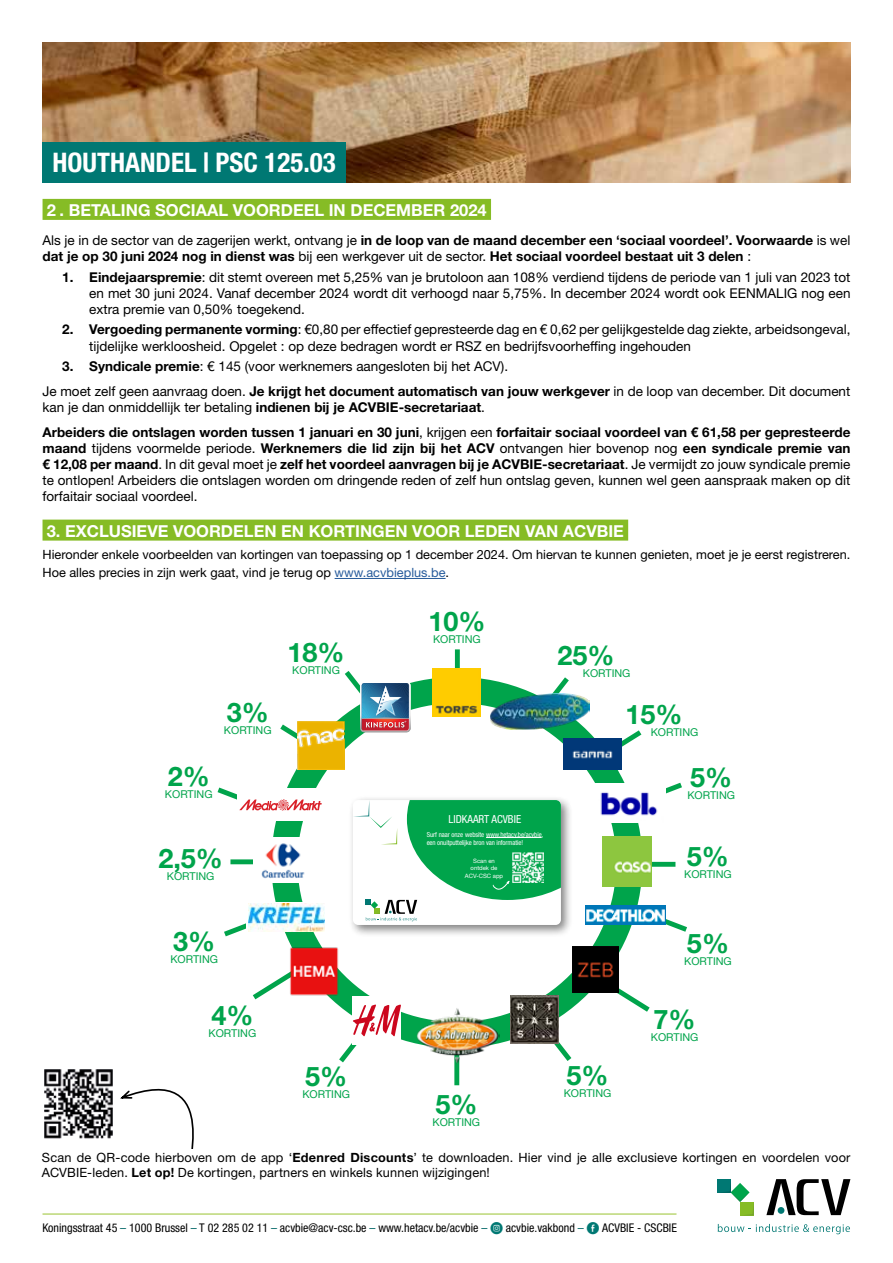
<style>
.page{position:relative;width:893px;height:1263px;background:#fff}
.page>*{position:absolute;margin:0;border:0;box-sizing:border-box;transform-origin:0 0}
.t1{font:700 27px "Helvetica Neue LT Pro";color:#00a44b}
.t2{font:700 condensed 27px "Helvetica Neue LT Pro";color:#fff}
.t3{font:700 16.5px "Helvetica Neue LT Pro";color:#fff}
.t4{font:13.5px/16.2px "Helvetica Neue";color:#000}
.t5{font:700 13.5px/16.2px "Helvetica Neue LT Pro";color:#000}
.t6{font:12.75px/18px "Helvetica Neue";color:#000}
.t7{font:condensed 12px "Helvetica Neue LT Std";color:#000}
.t8{font:condensed 11.1px "Helvetica Neue LT Std";color:#fff}
.t9{font:10.8px "Helvetica Neue";color:#00a44b}
.t10{font:condensed 6.9px/8.2px "Helvetica Neue LT Std";letter-spacing:-.01em;color:#fff}
.t11{font:6px/7.2px "Helvetica Neue";color:#fff;text-align:center}
.s1{font-family:"Helvetica Neue";font-weight:400}
.s2{font-family:"Helvetica Neue LT Pro";font-weight:700}
.s3{color:#275b9b}
.s4{color:#066}
.s5{font-family:"Social Media Circled";font-stretch:normal;color:#007873}
</style>
<div class="page">
<div style="left:43px;top:199px;width:448px;height:21px;background:#86bc25"></div>
<img style="left:43px;top:43px;width:807px;height:140px">
<div style="left:43px;top:143px;width:303px;height:40px;background:#007873"></div>
<hr style="left:43px;top:1214px;width:633px;height:1px;background:#9ac431">
<div style="left:43px;top:520px;width:585px;height:21px;background:#86bc25"></div>
<hr style="left:335px;top:578px;width:111px;height:1px;background:#275b9b">
<img style="left:44px;top:1069px;width:69px;height:70px">
<svg style="left:280px;top:721px;width:47px;height:37px"></svg>
<svg style="left:224px;top:923px;width:48px;height:14px"></svg>
<svg style="left:252px;top:975px;width:33px;height:25px"></svg>
<svg style="left:665px;top:907px;width:22px;height:25px"></svg>
<svg style="left:603px;top:978px;width:47px;height:34px"></svg>
<svg style="left:534px;top:1016px;width:38px;height:45px"></svg>
<svg style="left:666px;top:782px;width:16px;height:12px"></svg>
<div style="left:629px;top:862px;width:46px;height:5px;background:#00a44b"></div>
<div style="left:230px;top:859px;width:46px;height:5px;background:#00a44b"></div>
<svg style="left:594px;top:730px;width:48px;height:33px"></svg>
<svg style="left:553px;top:677px;width:16px;height:16px"></svg>
<div style="left:455px;top:649px;width:5px;height:46px;background:#00a44b"></div>
<div style="left:348px;top:795px;width:225px;height:142px;background:#000;opacity:.5"></div>
<div style="left:353px;top:800px;width:208px;height:125px;background:#fff;border-radius:5px"></div>
<svg style="left:353px;top:800px;width:208px;height:121px"></svg>
<div style="left:271px;top:677px;width:371px;height:371px;border:26px solid #00a44b;border-radius:50%"></div>
<img style="left:585px;top:906px;width:80px;height:19px">
<div style="left:253px;top:837px;width:61px;height:46px;background:#fff"></div>
<img style="left:261px;top:843px;width:44px;height:36px">
<img style="left:433px;top:668px;width:48px;height:48px">
<svg style="left:340px;top:671px;width:71px;height:61px"></svg>
<img style="left:598px;top:784px;width:60px;height:39px">
<img style="left:563px;top:738px;width:58px;height:32px">
<div style="left:454px;top:1047px;width:5px;height:38px;background:#00a44b"></div>
<img style="left:490px;top:693px;width:100px;height:36px">
<img style="left:510px;top:995px;width:49px;height:48px">
<img style="left:415px;top:1008px;width:84px;height:57px">
<img style="left:298px;top:722px;width:46px;height:48px">
<div style="left:238px;top:789px;width:86px;height:32px;background:#fff"></div>
<svg style="left:217px;top:783px;width:105px;height:28px"></svg>
<div style="left:353px;top:996px;width:48px;height:48px;background:#fff"></div>
<svg style="left:337px;top:1004px;width:64px;height:59px"></svg>
<svg style="left:246px;top:902px;width:79px;height:29px"></svg>
<img style="left:248px;top:903px;width:76px;height:28px">
<img style="left:573px;top:946px;width:45px;height:46px">
<img style="left:603px;top:837px;width:49px;height:49px">
<img style="left:285px;top:939px;width:58px;height:63px">
<svg style="left:120px;top:1088px;width:74px;height:61px"></svg>
<svg style="left:766px;top:1179px;width:84px;height:36px"></svg>
<svg style="left:718px;top:1224px;width:132px;height:10px"></svg>
<svg style="left:717px;top:1179px;width:36px;height:36px"></svg>
<h1 class="t2" style="left:53px;top:147px;width:285px">HOUTHANDEL | PSC 125.03</h1>
<p class="t3" style="left:47px;top:200px;width:441px">2 . BETALING SOCIAAL VOORDEEL IN DECEMBER 2024</p>
<p class="t5" style="left:43px;top:232px;width:809px"><span class="s1">Als je in de sector van de zagerijen werkt, ontvang je</span> in de loop van de maand december een ‘sociaal voordeel’. Voorwaarde <span class="s1">is wel </span>dat je op 30 juni 2024 nog in dienst was <span class="s1">bij een werkgever uit de sector.</span> Het sociaal voordeel bestaat uit 3 delen <span class="s1">:</span></p>
<p class="t4" style="left:89px;top:269px;width:763px;text-align:justify;text-indent:-27px"><span class="s2">1. Eindejaarspremie</span>: dit stemt overeen met 5,25% van je brutoloon aan 108% verdiend tijdens de periode van 1 juli van 2023 tot en met 30 juni 2024. Vanaf december 2024 wordt dit verhoogd naar 5,75%. In december 2024 wordt ook EENMALIG nog een extra premie van 0,50% toegekend.</p>
<p class="t4" style="left:89px;top:322px;width:763px;text-indent:-27px"><span class="s2">2. Vergoeding permanente vorming</span>: €0,80 per effectief gepresteerde dag en € 0,62 per gelijkgestelde dag ziekte, arbeidsongeval, tijdelijke werkloosheid. Opgelet : op deze bedragen wordt er RSZ en bedrijfsvoorheffing ingehouden</p>
<p class="t4" style="left:43px;top:355px;width:809px;line-height:24.8px;text-indent:20px"><span class="s2">3. Syndicale premie</span>: € 145 (voor werknemers aangesloten bij het ACV).<br>Je moet zelf geen aanvraag doen. <span class="s2">Je krijgt het document automatisch van jouw werkgever</span> in de loop van december. Dit document</p>
<p class="t4" style="left:43px;top:400px;width:444px">kan je dan onmiddellijk ter betaling <span class="s2">indienen bij je ACVBIE-secretariaat</span>.</p>
<p class="t5" style="left:43px;top:423px;width:809px;text-align:justify">Arbeiders die ontslagen worden tussen 1 januari en 30 juni<span class="s1">, krijgen een</span> forfaitair sociaal voordeel van € 61,58 per gepresteerde maand <span class="s1">tijdens voormelde periode.</span> Werknemers die lid zijn bij het ACV <span class="s1">ontvangen hier bovenop nog</span> een syndicale premie van € 12,08 per maand<span class="s1">. In dit geval moet je</span> zelf het voordeel aanvragen bij je ACVBIE-secretariaat<span class="s1">. Je vermijdt zo jouw syndicale premie</span></p>
<p class="t4" style="left:43px;top:473px;width:809px">te ontlopen! Arbeiders die ontslagen worden om dringende reden of zelf hun ontslag geven, kunnen wel geen aanspraak maken op dit forfaitair sociaal voordeel.</p>
<p class="t3" style="left:47px;top:520px;width:579px">3. EXCLUSIEVE VOORDELEN EN KORTINGEN VOOR LEDEN VAN ACVBIE</p>
<p class="t6" style="left:43px;top:546px;width:809px">Hieronder enkele voorbeelden van kortingen van toepassing op 1 december 2024. Om hiervan te kunnen genieten, moet je je eerst registreren.<br>Hoe alles precies in zijn werk gaat, vind je terug op <span class="s3">www.acvbieplus.be</span>.</p>
<h1 class="t1" style="left:227px;top:696px;width:44px">3%</h1>
<p class="t9" style="left:224px;top:722px;width:49px">KORTING</p>
<h1 class="t1" style="left:288px;top:636px;width:59px">18%</h1>
<p class="t9" style="left:292px;top:663px;width:49px">KORTING</p>
<h1 class="t1" style="left:428px;top:605px;width:59px">10%</h1>
<p class="t9" style="left:433px;top:631px;width:49px">KORTING</p>
<h1 class="t1" style="left:557px;top:639px;width:59px">25%</h1>
<p class="t9" style="left:583px;top:666px;width:49px">KORTING</p>
<h1 class="t1" style="left:625px;top:698px;width:59px">15%</h1>
<p class="t9" style="left:651px;top:725px;width:49px">KORTING</p>
<h1 class="t1" style="left:168px;top:760px;width:44px">2%</h1>
<h1 class="t1" style="left:690px;top:761px;width:44px">5%</h1>
<p class="t9" style="left:165px;top:786px;width:49px">KORTING</p>
<p class="t9" style="left:687px;top:788px;width:49px">KORTING</p>
<h1 class="t1" style="left:158px;top:842px;width:66px">2,5%</h1>
<p class="t9" style="left:167px;top:868px;width:49px">KORTING</p>
<p class="t8" style="left:449px;top:812px;width:74px">LIDKAART ACVBIE</p>
<p class="t10" style="left:427px;top:830px;width:118px">Surf naar onze website www.hetacv.be/acvbie, een onuitputtelijke bron van informatie!</p>
<p class="t11" style="left:465px;top:858px;width:40px">Scan en ontdek de<br>ACV-CSC app</p>
<h1 class="t1" style="left:687px;top:839px;width:44px">5%</h1>
<p class="t9" style="left:684px;top:866px;width:49px">KORTING</p>
<h1 class="t1" style="left:173px;top:925px;width:44px">3%</h1>
<p class="t9" style="left:170px;top:951px;width:49px">KORTING</p>
<h1 class="t1" style="left:687px;top:927px;width:44px">5%</h1>
<p class="t9" style="left:684px;top:954px;width:49px">KORTING</p>
<h1 class="t1" style="left:211px;top:999px;width:44px">4%</h1>
<p class="t9" style="left:209px;top:1025px;width:49px">KORTING</p>
<h1 class="t1" style="left:654px;top:1003px;width:44px">7%</h1>
<p class="t9" style="left:651px;top:1030px;width:49px">KORTING</p>
<h1 class="t1" style="left:305px;top:1060px;width:44px">5%</h1>
<h1 class="t1" style="left:566px;top:1058px;width:44px">5%</h1>
<p class="t9" style="left:302px;top:1086px;width:49px">KORTING</p>
<h1 class="t1" style="left:435px;top:1087px;width:44px">5%</h1>
<p class="t9" style="left:564px;top:1085px;width:49px">KORTING</p>
<p class="t9" style="left:433px;top:1114px;width:49px">KORTING</p>
<p class="t6" style="left:42px;top:1150px;width:810px;line-height:15.3px">Scan de QR-code hierboven om de app ‘<span class="s2">Edenred Discounts</span>’ te downloaden. Hier vind je alle exclusieve kortingen en voordelen voor<br>ACVBIE-leden. <span class="s2">Let op!</span> De kortingen, partners en winkels kunnen wijzigingen!</p>
<p class="t7" style="left:43px;top:1220px;width:636px">Koningsstraat 45 <span class="s4">–</span> 1000 Brussel <span class="s4">–</span> T 02 285 02 11 <span class="s4">–</span> acvbie@acv-csc.be <span class="s4">–</span> www.hetacv.be/acvbie <span class="s4">–</span> <span class="s5">Q</span> acvbie.vakbond <span class="s4">–</span> <span class="s5">E</span> ACVBIE - CSCBIE</p>
</div>
